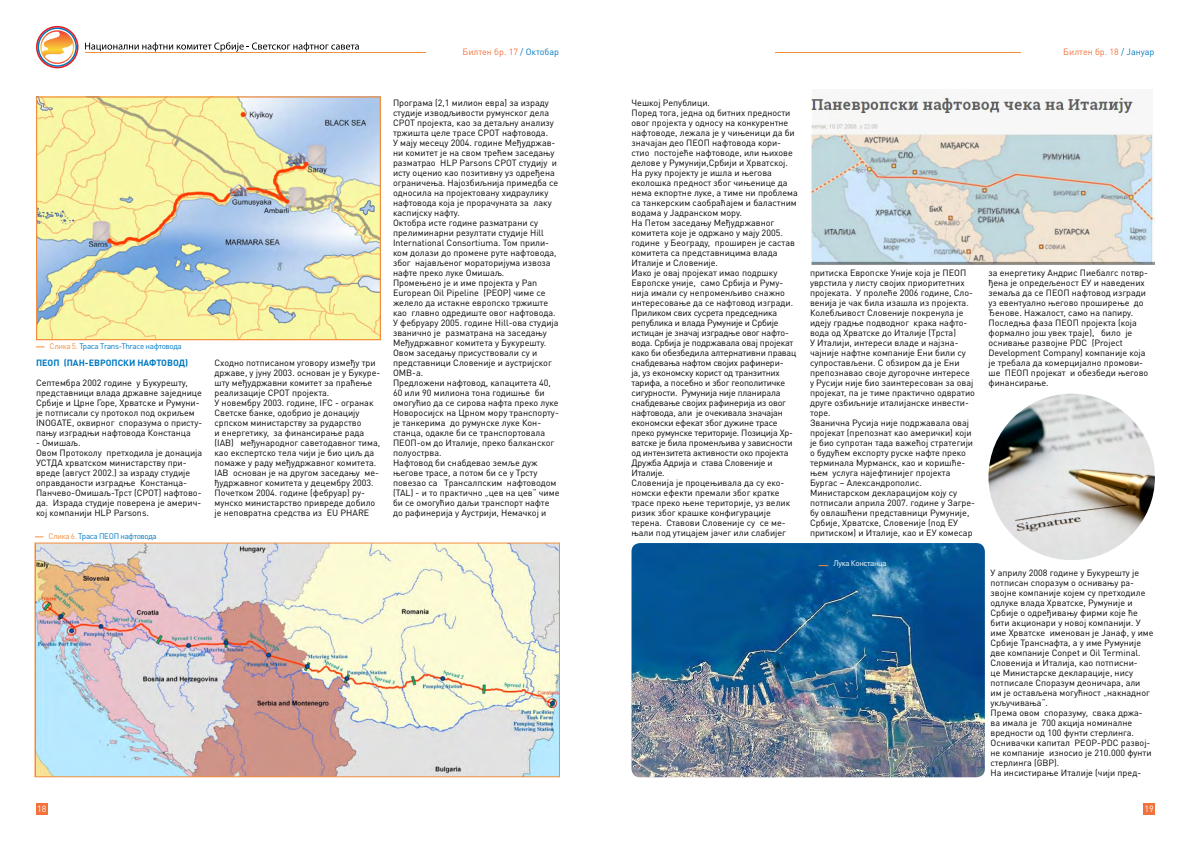
<style>
.page{position:relative;width:1191px;height:842px;background:#fff}
.page>*{position:absolute;margin:0;border:0;box-sizing:border-box;transform-origin:0 0}
.t1{font:9px/10px "DIN Pro";color:#000}
.t2{font:9px "DIN Pro";color:#f3723b}
.t3{font:700 9px "DIN Pro";color:#0079c1}
.t4{font:9px "DIN Pro";color:#fff}
.t5{font:8px "DIN Pro";letter-spacing:-.04em;color:#0079c1}
.t6{font:8px "DIN Pro";letter-spacing:-.04em;color:#fff}
.s1{color:#0079c1}
.s2{color:#f38d3c}
</style>
<div class="page">
<div style="left:1143px;top:803px;width:12px;height:12px;background:#f3723b"></div>
<hr style="left:776px;top:52px;width:245px;height:1px;background:#f38d3c">
<div style="left:36px;top:803px;width:11px;height:12px;background:#f3723b"></div>
<svg style="left:36px;top:26px;width:42px;height:42px"></svg>
<svg style="left:85px;top:42px;width:274px;height:10px"></svg>
<hr style="left:85px;top:52px;width:274px;height:1px;background:#f38d3c">
<hr style="left:180px;top:52px;width:245px;height:1px;background:#f38d3c">
<img style="left:631px;top:543px;width:354px;height:234px">
<img style="left:810px;top:93px;width:345px;height:172px">
<img style="left:37px;top:545px;width:521px;height:230px">
<div style="left:35px;top:543px;width:525px;height:234px;border:1px solid #f38d3c"></div>
<img style="left:38px;top:98px;width:341px;height:240px">
<div style="left:36px;top:96px;width:345px;height:244px;border:1px solid #f38d3c"></div>
<svg style="left:812px;top:93px;width:340px;height:42px"></svg>
<img style="left:988px;top:394px;width:167px;height:166px;border-radius:83px">
<p class="t2" style="left:462px;top:46px;width:98px">Билтен бр. 17 <span class="s1">/ Октобар</span></p>
<p class="t5" style="left:50px;top:341px;width:134px"><span class="s2">Слика 5.</span> Траса Тrans-Тhrace нафтовода</p>
<p class="t3" style="left:36px;top:357px;width:153px">ПЕОП (ПАН-ЕВРОПСКИ НАФТОВОД)</p>
<p class="t1" style="left:36px;top:377px;width:168px">Септембра 2002 године у Букурешту, представници влада државне заједнице Србије и Црне Горе, Хрватске и Румуни&shy;је потписали су протокол под окриљем INOGATE, оквирног споразума о присту&shy;пању изградњи нафтовода Констанца</p>
<p class="t1" style="left:36px;top:437px;width:168px">- Омишаљ.<br>Овом Протоколу претходила је донација<br>УСТДА хрватском министарству при&shy;вреде (август 2002.) за израду студије оправданости изградње Констанца-<br>Панчево-Омишаљ-Трст (CPOT) нафтово&shy;да. Израда студије поверена је америч&shy;кој компанији HLP Parsons.</p>
<p class="t5" style="left:49px;top:531px;width:110px"><span class="s2">Слика 6.</span> Траса ПЕОП нафтовода</p>
<p class="t1" style="left:214px;top:357px;width:167px">Сходно потписаном уговору између три државе, у јуну 2003. основан је у Букуре&shy;шту међудржавни комитет за праћење реализације CPOT пројекта.<br>У новембру 2003. године, IFC - огранак Светске банке, одобрио је донацију српском министарству за рударство<br>и енергетику, за финансирање рада (IAB) међународног саветодавног тима, као експертско тела чији је био циљ да помаже у раду међудржавног комитета.<br>IAB основан je на другом заседању ме&shy;ђудржавног комитета у децембру 2003.<br>Почетком 2004. године (фебруар) ру&shy;мунско министарство привреде добило је неповратна средства из EU PHARE</p>
<p class="t1" style="left:393px;top:97px;width:168px">Програма (2,1 милион евра) за израду студије изводљивости румунског дела CPOT пројекта, као за детаљну анализу тржишта целе трасе CPOT нафтовода.<br>У мају месецу 2004. године Међудржав&shy;ни комитет је на свом трећем заседању разматрао HLP Parsons CPOT студију и исту оценио као позитивну уз одређена ограничења. Најозбиљнијa примедба се односила на пројектовану хидраулику нафтовода која је прорачуната за лаку каспијску нафту.<br>Октобра исте године разматрани су прелиминарни резултати студије Hill International Consortiuma. Том прили&shy;ком долази до промене руте нафтовода, због најављеног мораторијума извоза нафте преко луке Омишаљ.<br>Промењено је и име пројекта у Pan European Oil Pipeline (PEOP) чиме се желело да истакне европско тржиште као главно одредиште овог нафтовода.<br>У фебруару 2005. године Hill-ова студија званично је разматрана на заседању Међудржавног комитета у Букурешту.<br>Овом заседању присуствовали су и представници Словеније и аустријског ОМВ-а.<br>Предложени нафтовод, капацитета 40, 60 или 90 милиона тона годишње би омогућио да се сирова нафта преко луке Новоросијск на Црном мору транспорту&shy;је танкерима до румунске луке Кон&shy;станца, одакле би се транспортовала ПЕОП-ом до Италије, преко балканског полуострва.<br>Нафтовод би снабдевао земље дуж његове трасе, а потом би се у Трсту повезао са Трансалпским нафтоводом (TAL) - и то практично „цев на цев“ чиме би се омогућио даљи транспорт нафте до рафинерија у Аустрији, Немачкој и</p>
<p class="t4" style="left:37px;top:803px;width:11px">18</p>
<p class="t2" style="left:1063px;top:46px;width:93px">Билтен бр. 18 <span class="s1">/ Jануар</span></p>
<p class="t1" style="left:631px;top:97px;width:168px">Чешкој Републици.<br>Поред тога, једна од битних предности овог пројекта у односу на конкурентне нафтоводе, лежала је у чињеници да би значајан део ПЕОП нафтовода кори&shy;стио постојеће нафтоводе, или њихове делове у Румунији,Србији и Хрватској.<br>На руку пројекту је ишла и његова еколошка предност због чињенице да нема екпортне луке, а тиме ни проблема са танкерским саобраћајем и баластним водама у Јадранском мору.<br>На Петом заседању Међудржавног комитета које је одржано у мају 2005. године у Београду, проширен је састав комитета са представницима влада Италије и Словеније.<br>Иако је овај пројекат имао подршку Европске уније, само Србија и Руму&shy;нија имали су непроменљиво снажно интересовање да се нафтовод изгради.<br>Приликом свих сусрета председника република и влада Румуније и Србије истицан је значај изградње овог нафто&shy;вода. Србија је подржавала овај пројекат како би обезбедила алтернативни правац снабдевања нафтом својих рафинери-<br>ја, уз економску корист од транзитних тарифа, а посебно и због геополитичке сигурности. Румунија није планирала снабдевање својих рафинерија из овог нафтовода, али је очекивала значајан економски ефекат због дужине трасе преко румунске територије. Позиција Хр&shy;ватске је била променљива у зависности од интензитета активности око пројекта Дружба Адрија и става Словеније и Италије.<br>Словенија је процењивала да су еко&shy;номски ефекти премали због кратке трасе преко њене територије, уз велик ризик због крашке конфигурације терена. Ставови Словеније су се ме&shy;њали под утицајем јачег или слабијег</p>
<p class="t1" style="left:810px;top:267px;width:166px">притиска Европске Уније која је ПЕОП уврстила у листу својих приоритетних пројеката. У пролеће 2006 године, Сло&shy;венија је чак била изашла из пројекта.<br>Колебљивост Словеније покренула је идеју градње подводног крака нафто&shy;вода од Хрватске до Италије (Трста)<br>У Италији, интереси владе и најзна&shy;чајније нафтне компаније Ени били су супростављени. С обзиром да је Ени препознавао своје дугорочне интересе у Русији није био заинтересован за овај пројекат, па је тиме практично одвратио друге озбиљније италијанске инвести&shy;торе.<br>Званична Русија није подржавала овај пројекат (препознат као амерички) који је био супротан тада важећој стратегији о будућем експорту руске нафте преко терминала Мурманск, као и коришће&shy;њем услуга најефтинијег пројекта Бургас – Александрополис.<br>Министарском декларацијом коју су потписали априла 2007. године у Загре&shy;бу овлашћени представници Румуније, Србије, Хрватске, Словеније (под ЕУ притиском) и Италије, као и ЕУ комесар</p>
<p class="t1" style="left:988px;top:267px;width:161px">за енергетику Андрис Пиебалгс потвр&shy;ђена је опредељеност ЕУ и наведених земаља да се ПЕОП нафтовод изгради уз евентуално његово проширење до Ђенове. Нажалост, само на папиру.<br>Последња фаза ПЕОП пројекта (која формално још увек траје), било је оснивање развојне PDC (Project Development Company) компаније која је требала да комерцијално промови&shy;ше ПЕОП пројекат и обезбеди његово финансирање.</p>
<p class="t1" style="left:990px;top:567px;width:165px">У априлу 2008 године у Букурешту је потписан споразум о оснивању ра&shy;звојне компаније којем су претходиле одлуке влада Хрватске, Румуније и Србије о одређивању фирми које ће бити акционари у новој компанији. У име Хрватске именован је Јанаф, у име Србије Транснафта, а у име Румуније две компаније Conpеt и Oil Terminal.<br>Словенија и Италија, као потписни-<br>це Министарске декларације, нису потписале Споразум дeоничара, али им је остављена могућност „накнадног укључивања“.<br>Према овом споразуму, свака држа&shy;ва имала је 700 акција номиналне вредности од 100 фунти стерлинга.<br>Оснивачки капитал PEOP-PDC развој&shy;не компаније износио је 210.000 фунти стерлинга (GBP).<br>На инсистирање Италије (чији пред-</p>
<p class="t6" style="left:833px;top:558px;width:55px">Лука Констанца</p>
<p class="t4" style="left:1144px;top:803px;width:11px">19</p>
</div>
